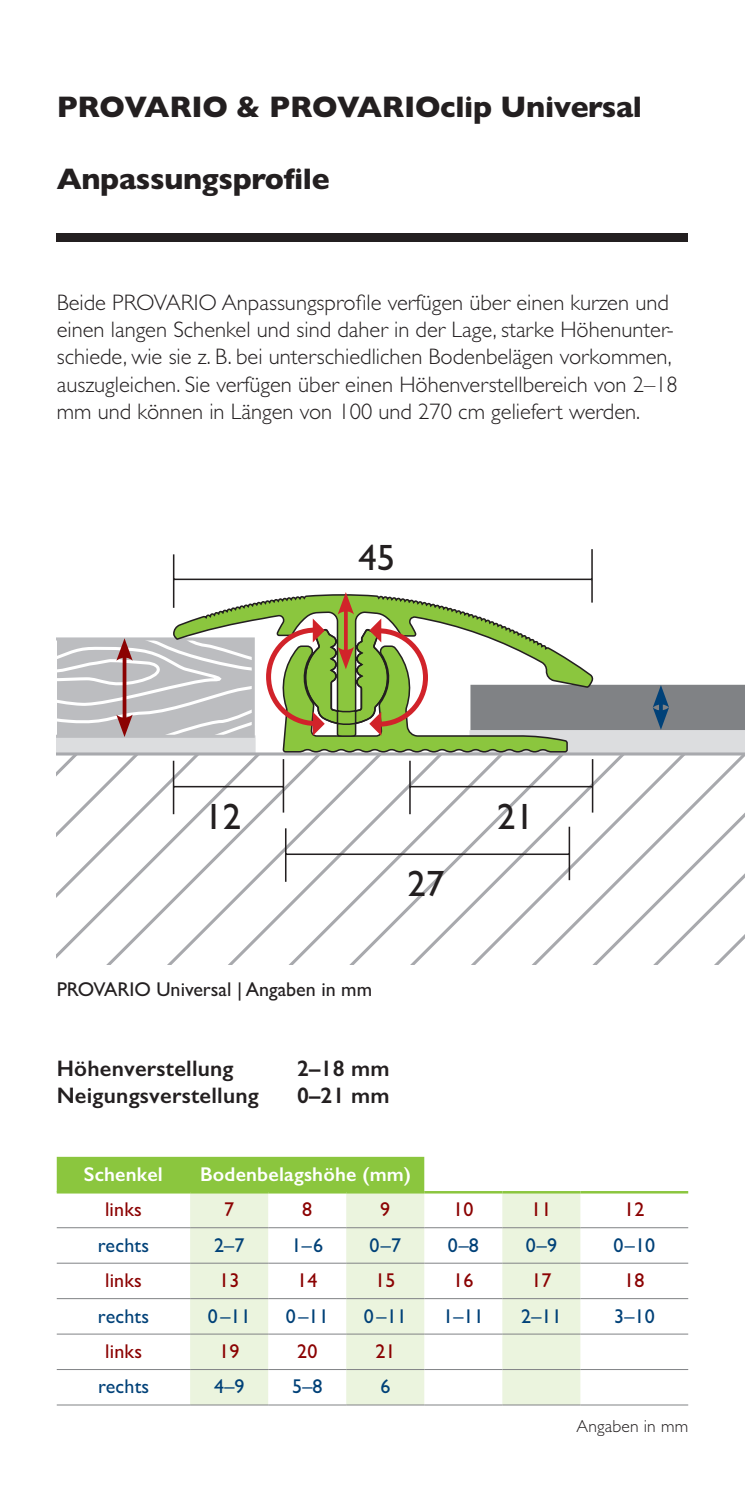
<style>
.page{position:relative;width:745px;height:1489px;background:#fff}
.page>*{position:absolute;margin:0;border:0;box-sizing:border-box;transform-origin:0 0}
.t1{font:36.75px "Gill Sans";color:#231f20}
.t2{font:700 30px "Gill Sans";letter-spacing:-.01em;color:#231f20}
.t3{font:300 22.5px/27px "Gill Sans";color:#231f20}
.t4{font:600 22.5px "Gill Sans";letter-spacing:.01em;color:#231f20}
.t5{font:20px "Gill Sans";letter-spacing:.01em;color:#004178}
.t6{font:20px "Gill Sans";letter-spacing:.01em;color:#8b0202}
.t7{font:20px "Gill Sans";color:#231f20}
.t8{font:600 20px "Gill Sans";letter-spacing:.01em;color:#fff}
.t9{font:300 17.5px "Gill Sans";letter-spacing:.01em;color:#231f20}
</style>
<div class="page">
<svg style="left:57px;top:752px;width:687px;height:212px"></svg>
<svg style="left:172px;top:549px;width:421px;height:189px"></svg>
<hr style="left:173px;top:760px;width:1px;height:54px;background:#231f20">
<hr style="left:282px;top:759px;width:2px;height:53px;background:#231f20">
<hr style="left:173px;top:785px;width:110px;height:2px;background:#231f20">
<hr style="left:285px;top:828px;width:1px;height:53px;background:#231f20">
<hr style="left:568px;top:826px;width:1px;height:54px;background:#231f20">
<hr style="left:285px;top:853px;width:284px;height:2px;background:#231f20">
<hr style="left:409px;top:785px;width:183px;height:2px;background:#231f20">
<hr style="left:591px;top:759px;width:2px;height:53px;background:#231f20">
<hr style="left:409px;top:760px;width:1px;height:54px;background:#231f20">
<div style="left:57px;top:233px;width:630px;height:9px;background:#231f20"></div>
<div style="left:57px;top:1156px;width:367px;height:34px;background:#8bc63e"></div>
<svg style="left:57px;top:1193px;width:630px;height:211px"></svg>
<svg style="left:190px;top:1193px;width:390px;height:211px;fill:#ebf4de"></svg>
<hr style="left:57px;top:1190px;width:133px;height:3px;background:#8bc63e">
<hr style="left:190px;top:1190px;width:78px;height:3px;background:#8bc63e">
<hr style="left:268px;top:1190px;width:78px;height:3px;background:#8bc63e">
<hr style="left:346px;top:1190px;width:78px;height:3px;background:#8bc63e">
<hr style="left:424px;top:1190px;width:78px;height:3px;background:#8bc63e">
<hr style="left:502px;top:1190px;width:78px;height:3px;background:#8bc63e">
<hr style="left:580px;top:1190px;width:107px;height:3px;background:#8bc63e">
<hr style="left:57px;top:1227px;width:133px;height:1px;background:#808285">
<hr style="left:190px;top:1227px;width:78px;height:1px;background:#808285">
<hr style="left:268px;top:1227px;width:78px;height:1px;background:#808285">
<hr style="left:346px;top:1227px;width:78px;height:1px;background:#808285">
<hr style="left:424px;top:1227px;width:78px;height:1px;background:#808285">
<hr style="left:502px;top:1227px;width:78px;height:1px;background:#808285">
<hr style="left:580px;top:1227px;width:107px;height:1px;background:#808285">
<hr style="left:57px;top:1262px;width:133px;height:1px;background:#808285">
<hr style="left:190px;top:1262px;width:78px;height:1px;background:#808285">
<hr style="left:268px;top:1262px;width:78px;height:1px;background:#808285">
<hr style="left:346px;top:1262px;width:78px;height:1px;background:#808285">
<hr style="left:424px;top:1262px;width:78px;height:1px;background:#808285">
<hr style="left:502px;top:1262px;width:78px;height:1px;background:#808285">
<hr style="left:580px;top:1262px;width:107px;height:1px;background:#808285">
<hr style="left:57px;top:1298px;width:133px;height:1px;background:#808285">
<hr style="left:190px;top:1298px;width:78px;height:1px;background:#808285">
<hr style="left:268px;top:1298px;width:78px;height:1px;background:#808285">
<hr style="left:346px;top:1298px;width:78px;height:1px;background:#808285">
<hr style="left:424px;top:1298px;width:78px;height:1px;background:#808285">
<hr style="left:502px;top:1298px;width:78px;height:1px;background:#808285">
<hr style="left:580px;top:1298px;width:107px;height:1px;background:#808285">
<hr style="left:57px;top:1333px;width:133px;height:1px;background:#808285">
<hr style="left:190px;top:1333px;width:78px;height:1px;background:#808285">
<hr style="left:268px;top:1333px;width:78px;height:1px;background:#808285">
<hr style="left:346px;top:1333px;width:78px;height:1px;background:#808285">
<hr style="left:424px;top:1333px;width:78px;height:1px;background:#808285">
<hr style="left:502px;top:1333px;width:78px;height:1px;background:#808285">
<hr style="left:580px;top:1333px;width:107px;height:1px;background:#808285">
<hr style="left:57px;top:1368px;width:133px;height:1px;background:#808285">
<hr style="left:190px;top:1368px;width:78px;height:1px;background:#808285">
<hr style="left:268px;top:1368px;width:78px;height:1px;background:#808285">
<hr style="left:346px;top:1368px;width:78px;height:1px;background:#808285">
<hr style="left:424px;top:1368px;width:78px;height:1px;background:#808285">
<hr style="left:502px;top:1368px;width:78px;height:1px;background:#808285">
<hr style="left:580px;top:1368px;width:107px;height:1px;background:#808285">
<hr style="left:57px;top:1404px;width:133px;height:1px;background:#808285">
<hr style="left:190px;top:1404px;width:78px;height:1px;background:#808285">
<hr style="left:268px;top:1404px;width:78px;height:1px;background:#808285">
<hr style="left:346px;top:1404px;width:78px;height:1px;background:#808285">
<hr style="left:424px;top:1404px;width:78px;height:1px;background:#808285">
<hr style="left:502px;top:1404px;width:78px;height:1px;background:#808285">
<hr style="left:580px;top:1404px;width:107px;height:1px;background:#808285">
<svg style="left:57px;top:637px;width:198px;height:118px;background:#c7c5c7"></svg>
<svg style="left:263px;top:592px;width:481px;height:193px"></svg>
<h2 class="t2" style="left:57px;top:83px;width:586px">PROVARIO &amp; PROVARIOclip Universal</h2>
<h2 class="t2" style="left:57px;top:155px;width:274px">Anpassungsprofile</h2>
<p class="t3" style="left:57px;top:288px;width:622px">Beide PROVARIO Anpassungsprofile verfügen über einen kurzen und einen langen Schenkel und sind daher in der Lage, starke Höhenunter&shy;schiede, wie sie z. B. bei unterschiedlichen Bodenbelägen vorkommen, auszugleichen. Sie verfügen über einen Höhenverstellbereich von 2–18 mm und können in Längen von 100 und 270 cm geliefert werden.</p>
<h1 class="t1" style="left:358px;top:535px;width:38px">45</h1>
<h1 class="t1" style="left:204px;top:794px;width:38px">12</h1>
<h1 class="t1" style="left:407px;top:862px;width:38px">27</h1>
<p class="t7" style="left:57px;top:977px;width:316px">PROVARIO Universal | Angaben in mm</p>
<p class="t4" style="left:57px;top:1054px;width:178px">Höhenverstellung</p>
<p class="t4" style="left:297px;top:1054px;width:94px">2–18 mm</p>
<p class="t4" style="left:57px;top:1081px;width:203px">Neigungsverstellung</p>
<p class="t4" style="left:297px;top:1081px;width:94px">0–21 mm</p>
<h1 class="t1" style="left:497px;top:794px;width:38px">21</h1>
<p class="t8" style="left:84px;top:1162px;width:80px">Schenkel</p>
<p class="t8" style="left:200px;top:1162px;width:212px">Bodenbelagshöhe (mm)</p>
<p class="t6" style="left:105px;top:1197px;width:38px">links</p>
<p class="t6" style="left:224px;top:1197px;width:11px">7</p>
<p class="t6" style="left:302px;top:1197px;width:11px">8</p>
<p class="t6" style="left:380px;top:1197px;width:11px">9</p>
<p class="t6" style="left:453px;top:1197px;width:22px">10</p>
<p class="t6" style="left:531px;top:1197px;width:22px">11</p>
<p class="t6" style="left:623px;top:1197px;width:22px">12</p>
<p class="t5" style="left:98px;top:1232px;width:53px">rechts</p>
<p class="t5" style="left:214px;top:1232px;width:32px">2–7</p>
<p class="t5" style="left:291px;top:1232px;width:33px">1–6</p>
<p class="t5" style="left:369px;top:1232px;width:33px">0–7</p>
<p class="t5" style="left:447px;top:1232px;width:33px">0–8</p>
<p class="t5" style="left:525px;top:1232px;width:33px">0–9</p>
<p class="t5" style="left:613px;top:1232px;width:43px">0–10</p>
<p class="t6" style="left:105px;top:1268px;width:38px">links</p>
<p class="t6" style="left:219px;top:1268px;width:22px">13</p>
<p class="t6" style="left:297px;top:1268px;width:22px">14</p>
<p class="t6" style="left:375px;top:1268px;width:22px">15</p>
<p class="t6" style="left:453px;top:1268px;width:22px">16</p>
<p class="t6" style="left:531px;top:1268px;width:22px">17</p>
<p class="t6" style="left:624px;top:1268px;width:22px">18</p>
<p class="t5" style="left:98px;top:1303px;width:53px">rechts</p>
<p class="t5" style="left:208px;top:1303px;width:45px">0–11</p>
<p class="t5" style="left:285px;top:1303px;width:44px">0–11</p>
<p class="t5" style="left:363px;top:1303px;width:45px">0–11</p>
<p class="t5" style="left:443px;top:1303px;width:42px">1–11</p>
<p class="t5" style="left:521px;top:1303px;width:42px">2–11</p>
<p class="t5" style="left:613px;top:1303px;width:42px">3–10</p>
<p class="t6" style="left:105px;top:1339px;width:38px">links</p>
<p class="t6" style="left:219px;top:1339px;width:22px">19</p>
<p class="t6" style="left:297px;top:1339px;width:22px">20</p>
<p class="t6" style="left:375px;top:1339px;width:22px">21</p>
<p class="t5" style="left:98px;top:1374px;width:53px">rechts</p>
<p class="t5" style="left:214px;top:1374px;width:32px">4–9</p>
<p class="t5" style="left:292px;top:1374px;width:32px">5–8</p>
<p class="t5" style="left:380px;top:1374px;width:11px">6</p>
<p class="t9" style="left:576px;top:1412px;width:113px">Angaben in mm</p>
</div>
